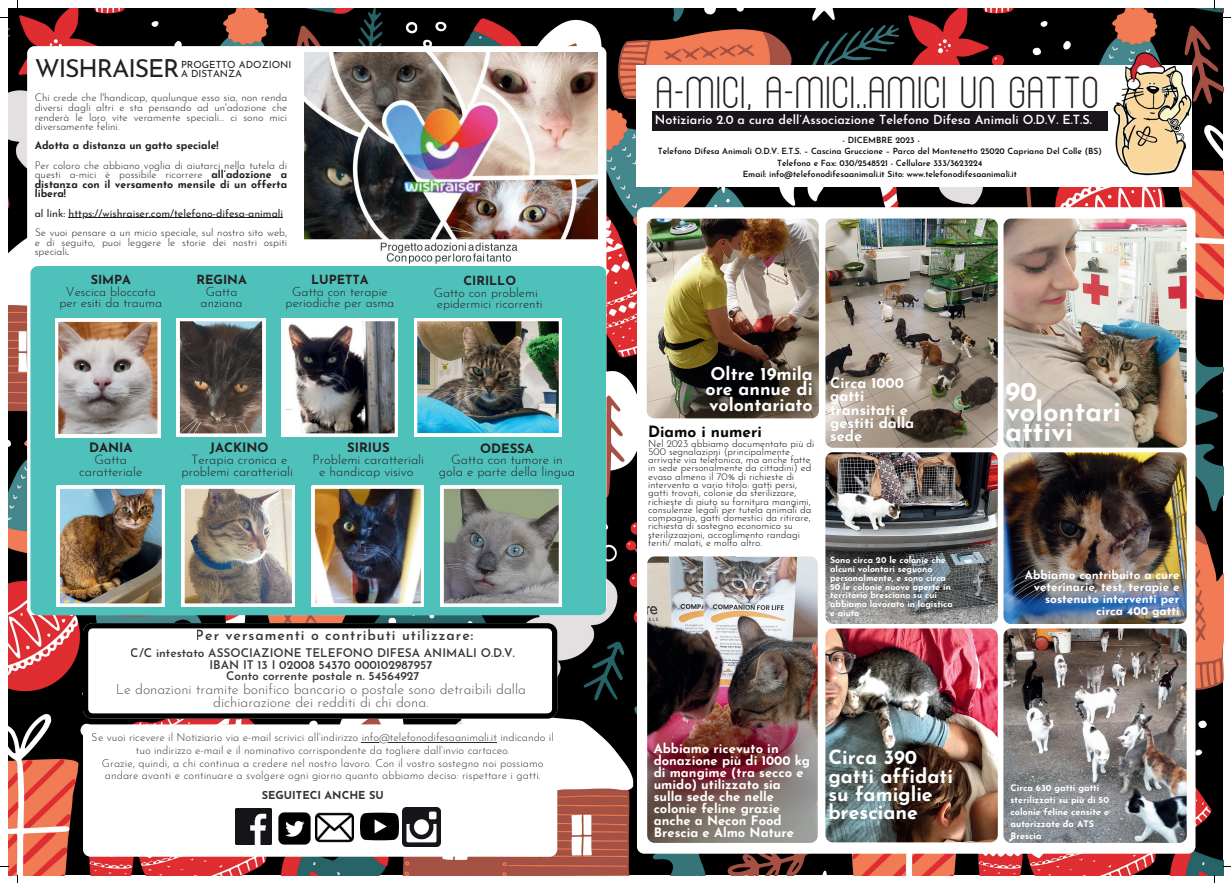
<style>
.page{position:relative;width:1231px;height:883px;background:#fff}
.page>*{position:absolute;margin:0;border:0;box-sizing:border-box;transform-origin:0 0}
.t1{font:34.9px "Adelina";letter-spacing:.025em;color:#211c1c}
.t2{font:700 27.1px/20.2px "Josefin Sans";color:#fff}
.t3{font:24.8px "Josefin Sans";letter-spacing:-.045em;color:#251f1f}
.t4{font:700 19.7px/18.2px "Josefin Sans";color:#fff}
.t5{font:700 17.8px/15.4px "Josefin Sans";color:#fff;text-align:justify}
.t6{font:700 15.5px "Josefin Sans";color:#080704}
.t7{font:700 14.7px/13.3px "Josefin Sans";color:#fff}
.t8{font:300 14px/12.8px "Josefin Sans";color:#403e3e;text-align:center}
.t9{font:600 14px "Josefin Sans";letter-spacing:.07em;color:#251f1f}
.t10{font:700 13px/12px "Josefin Sans";color:#fff}
.t11{font:300 12.9px/11.8px "Josefin Sans";color:#251f1f;text-align:center}
.t12{font:700 12.9px "Josefin Sans";color:#251f1f}
.t13{font:300 12.6px/11.5px "Josefin Sans";color:#251f1f;text-align:center}
.t14{font:600 12.6px "Josefin Sans";color:#fff}
.t15{font:700 12.6px "Josefin Sans";color:#251f1f}
.t16{font:600 11.9px/11.3px "Josefin Sans";color:#251f1f;text-align:center}
.t17{font:700 11.8px/12px "Josefin Sans";color:#fff;text-align:right}
.t18{font:300 11px/12.8px "Josefin Sans";color:#211c1c;text-align:center}
.t19{font:700 11px "Josefin Sans";color:#211c1c}
.t20{font:300 10.5px/9.6px "Josefin Sans";color:#251f1f;text-align:justify}
.t21{font:10.5px "Josefin Sans";color:#251f1f}
.t22{font:700 10.5px "Josefin Sans";color:#251f1f}
.t23{font:300 10px/8.2px "Josefin Sans";color:#080704}
.t24{font:9.9px/9px "Josefin Sans";color:#251f1f}
.t25{font:700 9.1px/12.1px "Josefin Sans";color:#fff}
.t26{font:700 8.7px/8.7px "Josefin Sans";color:#fff}
.t27{font:600 8.5px/11.5px "Josefin Sans";color:#080704;text-align:center}
.s1{font-weight:700}
.s2{font-weight:400}
</style>
<div class="page">
<img style="left:8px;top:8px;width:1214px;height:867px">
<div style="left:636px;top:207px;width:559px;height:646px;background:#fff;border-radius:8px"></div>
<div style="left:27px;top:46px;width:579px;height:569px;background:#fff;border-radius:8px"></div>
<div style="left:83px;top:724px;width:474px;height:132px;background:#fff;border-radius:8px"></div>
<svg style="left:83px;top:623px;width:474px;height:95px"></svg>
<div style="left:636px;top:66px;width:555px;height:121px;background:#fff"></div>
<img style="left:1109px;top:53px;width:86px;height:123px">
<div style="left:652px;top:111px;width:455px;height:19px;background:#19151b"></div>
<img style="left:402px;top:807px;width:38px;height:38px">
<img style="left:360px;top:812px;width:38px;height:29px">
<img style="left:235px;top:808px;width:36px;height:36px">
<img style="left:278px;top:812px;width:75px;height:33px">
<div style="left:30px;top:266px;width:576px;height:349px;background:#4fc1bb;border-radius:8px"></div>
<img style="left:825px;top:628px;width:172px;height:213px;border-radius:8px">
<img style="left:1003px;top:218px;width:183px;height:229px;border-radius:8px">
<img style="left:646px;top:218px;width:172px;height:200px;border-radius:8px">
<img style="left:825px;top:218px;width:172px;height:229px;border-radius:8px">
<img style="left:1003px;top:628px;width:183px;height:214px;border-radius:8px">
<img style="left:647px;top:556px;width:170px;height:286px;border-radius:8px">
<img style="left:825px;top:452px;width:172px;height:171px;border-radius:8px">
<img style="left:1003px;top:452px;width:183px;height:171px;border-radius:8px">
<img style="left:304px;top:53px;width:293px;height:211px">
<svg style="left:281px;top:318px;width:117px;height:118px;background:#8b888a"></svg>
<img style="left:414px;top:318px;width:147px;height:118px">
<svg style="left:177px;top:318px;width:88px;height:118px;background:#655d59"></svg>
<svg style="left:55px;top:319px;width:105px;height:118px;background:#b2a29a"></svg>
<img style="left:182px;top:485px;width:113px;height:121px">
<img style="left:57px;top:485px;width:108px;height:121px">
<img style="left:312px;top:485px;width:112px;height:121px">
<svg style="left:441px;top:485px;width:120px;height:121px;background:#888a84"></svg>
<hr style="left:361px;top:741px;width:136px;height:1px;background:#19151b">
<hr style="left:69px;top:217px;width:214px;height:1px;background:#1c191e">
<h3 class="t3" style="left:35px;top:48px;width:146px">WISHRAISER</h3>
<p class="t24" style="left:181px;top:59px;width:112px">PROGETTO ADOZIONI<br>A DISTANZA</p>
<p class="t20" style="left:35px;top:92px;width:254px">Chi crede che l'handicap, qualunque esso sia, non renda diversi dagli altri e sta pensando ad un'adozione che renderà le loro vite veramente speciali... ci sono mici diversamente felini.</p>
<p class="t22" style="left:35px;top:136px;width:185px">Adotta a distanza un gatto speciale!</p>
<p class="t20" style="left:35px;top:159px;width:254px">Per coloro che abbiano voglia di aiutarci nella tutela di questi a-mici è possibile ricorrere <span class="s1">all’adozione a distanza con il versamento mensile di un offerta libera!</span></p>
<p class="t21" style="left:35px;top:204px;width:250px">al link: https://wishraiser.com/telefono-difesa-animali</p>
<p class="t20" style="left:35px;top:226px;width:254px">Se vuoi pensare a un micio speciale, sul nostro sito web, e di seguito, puoi leggere le storie dei nostri ospiti speciali<span class="s2">.</span></p>
<p class="t15" style="left:91px;top:269px;width:42px">SIMPA</p>
<p class="t13" style="left:60px;top:284px;width:104px">Vescica bloccata per esiti da trauma</p>
<p class="t15" style="left:196px;top:269px;width:52px">REGINA</p>
<p class="t13" style="left:201px;top:284px;width:43px">Gatta anziana</p>
<p class="t15" style="left:311px;top:269px;width:59px">LUPETTA</p>
<p class="t13" style="left:285px;top:284px;width:110px">Gatta con terapie periodiche per asma</p>
<p class="t15" style="left:463px;top:269px;width:54px">CIRILLO</p>
<p class="t13" style="left:434px;top:285px;width:110px;text-align:left">Gatto con problemi epidermici ricorrenti</p>
<p class="t12" style="left:89px;top:436px;width:45px">DANIA</p>
<p class="t11" style="left:79px;top:452px;width:65px">Gatta caratteriale</p>
<p class="t12" style="left:210px;top:436px;width:60px">JACKINO</p>
<p class="t11" style="left:181px;top:452px;width:113px">Terapia cronica e problemi caratteriali</p>
<p class="t12" style="left:347px;top:436px;width:44px">SIRIUS</p>
<p class="t11" style="left:312px;top:452px;width:113px">Problemi caratteriali e handicap visivo</p>
<p class="t12" style="left:480px;top:436px;width:55px">ODESSA</p>
<p class="t11" style="left:439px;top:452px;width:138px">Gatta con tumore in gola e parte della lingua</p>
<h3 class="t9" style="left:196px;top:622px;width:279px">Per versamenti o contributi utilizzare:</h3>
<p class="t16" style="left:131px;top:646px;width:385px">C/C intestato ASSOCIAZIONE TELEFONO DIFESA ANIMALI O.D.V.<br>IBAN IT 13 I 02008 54370 000102987957<br>Conto corrente postale n. 54564927</p>
<h3 class="t8" style="left:116px;top:681px;width:412px">Le donazioni tramite bonifico bancario o postale sono detraibili dalla dichiarazione dei redditi di chi dona.</h3>
<p class="t18" style="left:92px;top:729px;width:463px">Se vuoi ricevere il Notiziario via e-mail scrivici all’indirizzo info@telefonodifesaanimali.it indicando il tuo indirizzo e-mail e il nominativo corrispondente da togliere dall’invio cartaceo.<br>Grazie, quindi, a chi continua a credere nel nostro lavoro. Con il vostro sostegno noi possiamo andare avanti e continuare a svolgere ogni giorno quanto abbiamo deciso: rispettare i gatti.</p>
<p class="t19" style="left:262px;top:785px;width:123px">SEGUITECI ANCHE SU</p>
<h1 class="t1" style="left:655px;top:69px;width:445px">A-MICI, A-MICI..AMICI UN GATTO</h1>
<p class="t14" style="left:654px;top:108px;width:438px">Notiziario 2.0 a cura dell’Associazione Telefono Difesa Animali O.D.V. E.T.S.</p>
<p class="t27" style="left:657px;top:133px;width:445px">- DICEMBRE 2023 -<br>Telefono Difesa Animali O.D.V. E.T.S. – Cascina Gruccione – Parco del Montenetto 25020 Capriano Del Colle (BS)<br>Telefono e Fax: 030/2548521 - Cellulare 333/3623224<br>Email: info@telefonodifesaanimali.it Sito: www.telefonodifesaanimali.it</p>
<h3 class="t5" style="left:705px;top:363px;width:109px">Oltre 19mila ore annue di volontariato</h3>
<h3 class="t7" style="left:830px;top:374px;width:86px">Circa 1000 gatti transitati e gestiti dalla sede</h3>
<h3 class="t6" style="left:648px;top:417px;width:115px">Diamo i numeri</h3>
<p class="t23" style="left:648px;top:438px;width:168px">Nel 2023 abbiamo documentato più di 500 segnalazioni (principalmente arrivate via telefonica, ma anche fatte in sede personalmente da cittadini) ed evaso almeno il 70% di richieste di intervento a vario titolo: gatti persi, gatti trovati, colonie da sterilizzare, richieste di aiuto su fornitura mangimi, consulenze legali per tutela animali da compagnia, gatti domestici da ritirare, richiesta di sostegno economico su sterilizzazioni, accoglimento randagi feriti/ malati, e molto altro.</p>
<p class="t26" style="left:830px;top:554px;width:124px">Sono circa 20 le colonie che alcuni volontari seguono personalmente, e sono circa<br>50 le colonie nuove aperte in territorio bresciano su cui abbiamo lavorato in logistica e aiuto</p>
<h3 class="t10" style="left:653px;top:740px;width:158px">Abbiamo ricevuto in donazione più di 1000 kg di mangime (tra secco e umido) utilizzato sia sulla sede che nelle colonie feline grazie anche a Necon Food<br>Brescia e Almo Nature</h3>
<h3 class="t4" style="left:828px;top:745px;width:126px">Circa 390 gatti affidati su famiglie bresciane</h3>
<h2 class="t2" style="left:1005px;top:377px;width:117px">90 volontari attivi</h2>
<p class="t17" style="left:1024px;top:566px;width:156px">Abbiamo contribuito a cure veterinarie, test, terapie e sostenuto interventi per circa 400 gatti</p>
<p class="t25" style="left:1010px;top:780px;width:100px">Circa 630 gatti gatti sterilizzati su più di 50 colonie feline censite e autorizzate da ATS<br>Brescia</p>
</div>
